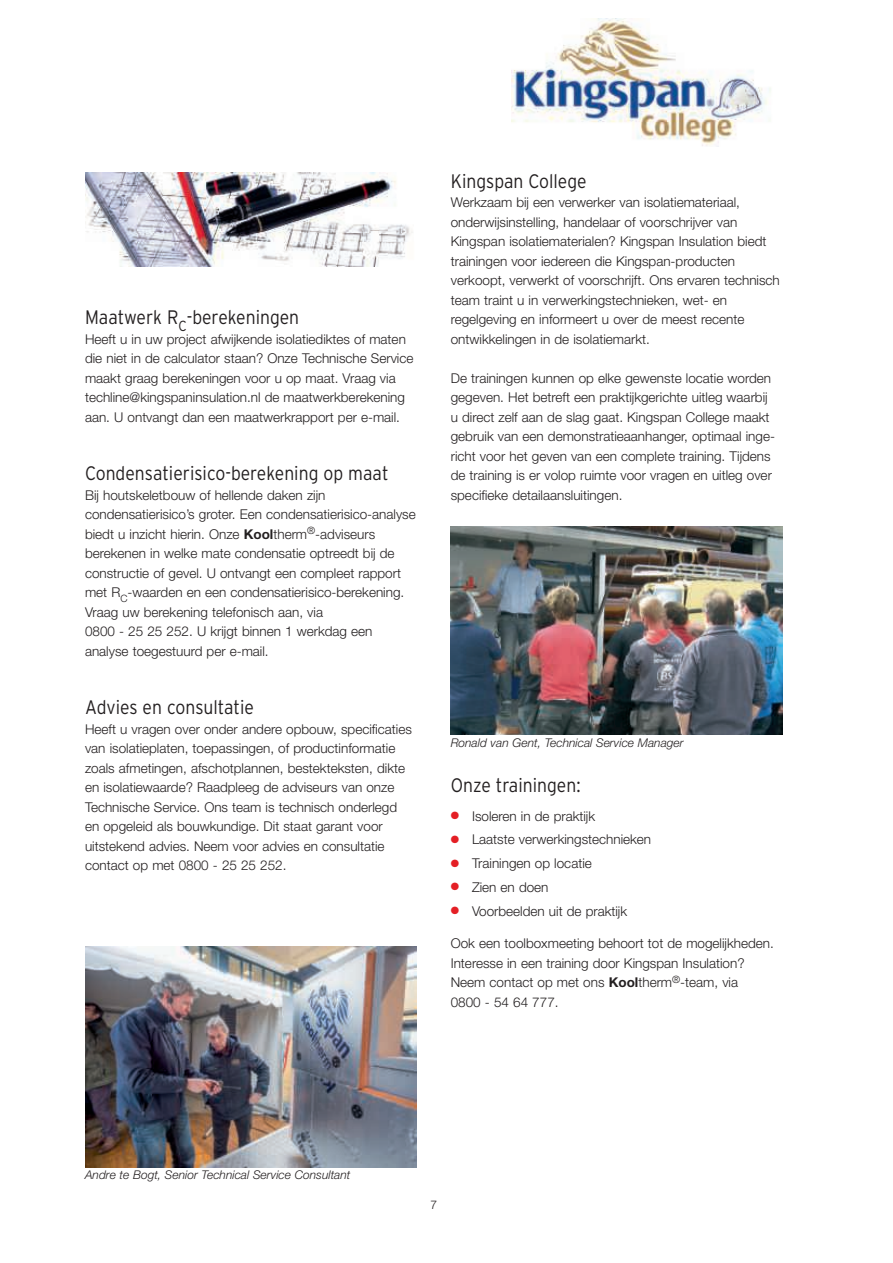
<style>
.page{position:relative;width:893px;height:1263px;background:#fff}
.page>*{position:absolute;margin:0;border:0;box-sizing:border-box;transform-origin:0 0}
.t1{font:300 19.5px "Interstate";color:#231f20;scale:.9 1}
.t2{font:300 13.5px/19.5px "Helvetica Neue LT Std";color:#231f20}
.t3{font:italic 300 12px "Helvetica Neue LT Std";color:#231f20}
.t4{font:300 12px "Helvetica Neue LT Std";color:#231f20}
.s1{font-weight:700}
.s2{color:#e41f25}
</style>
<div class="page">
<img style="left:511px;top:18px;width:260px;height:129px">
<img style="left:85px;top:946px;width:332px;height:221px">
<img style="left:451px;top:527px;width:331px;height:207px">
<img style="left:85px;top:173px;width:328px;height:94px">
<h1 class="t1" style="left:85px;top:306px;width:240px">Maatwerk R<sub>C</sub>-berekeningen</h1>
<p class="t2" style="left:85px;top:329px;width:330px">Heeft u in uw project afwijkende isolatiediktes of maten die niet in de calculator staan? Onze Technische Service maakt graag berekeningen voor u op maat. Vraag via techline@kingspaninsulation.nl de maatwerkberekening aan. U ontvangt dan een maatwerkrapport per e-mail.</p>
<h1 class="t1" style="left:85px;top:462px;width:339px">Condensatierisico-berekening op maat</h1>
<p class="t2" style="left:85px;top:485px;width:332px">Bij houtskeletbouw of hellende daken zijn condensatierisico’s groter. Een condensatierisico-analyse biedt u inzicht hierin. Onze <span class="s1">Kool</span>therm<sup>®</sup>-adviseurs berekenen in welke mate condensatie optreedt bij de constructie of gevel. U ontvangt een compleet rapport met R<sub>C</sub>-waarden en een condensatierisico-berekening.<br>Vraag uw berekening telefonisch aan, via<br>0800 - 25 25 252. U krijgt binnen 1 werkdag een analyse toegestuurd per e-mail.</p>
<h1 class="t1" style="left:85px;top:696px;width:189px">Advies en consultatie</h1>
<p class="t2" style="left:85px;top:719px;width:328px">Heeft u vragen over onder andere opbouw, specificaties van isolatieplaten, toepassingen, of productinformatie zoals afmetingen, afschotplannen, bestekteksten, dikte en isolatiewaarde? Raadpleeg de adviseurs van onze Technische Service. Ons team is technisch onderlegd en opgeleid als bouwkundige. Dit staat garant voor uitstekend advies. Neem voor advies en consultatie contact op met 0800 - 25 25 252.</p>
<h1 class="t1" style="left:451px;top:170px;width:153px">Kingspan College</h1>
<p class="t2" style="left:451px;top:192px;width:331px">Werkzaam bij een verwerker van isolatiemateriaal, onderwijsinstelling, handelaar of voorschrijver van Kingspan isolatiematerialen? Kingspan Insulation biedt trainingen voor iedereen die Kingspan-producten verkoopt, verwerkt of voorschrijft. Ons ervaren technisch team traint u in verwerkingstechnieken, wet- en regelgeving en informeert u over de meest recente ontwikkelingen in de isolatiemarkt.</p>
<p class="t2" style="left:451px;top:368px;width:326px">De trainingen kunnen op elke gewenste locatie worden gegeven. Het betreft een praktijkgerichte uitleg waarbij u direct zelf aan de slag gaat. Kingspan College maakt gebruik van een demonstratieaanhanger, optimaal inge&shy;richt voor het geven van een complete training. Tijdens de training is er volop ruimte voor vragen en uitleg over specifieke detailaansluitingen.</p>
<p class="t3" style="left:451px;top:735px;width:234px">Ronald van Gent, Technical Service Manager</p>
<h1 class="t1" style="left:451px;top:774px;width:146px">Onze trainingen:</h1>
<p class="t2" style="left:451px;top:806px;width:146px"><span class="s2">●</span> Isoleren in de praktijk</p>
<p class="t2" style="left:451px;top:829px;width:202px"><span class="s2">●</span> Laatste verwerkingstechnieken</p>
<p class="t2" style="left:451px;top:853px;width:143px"><span class="s2">●</span> Trainingen op locatie</p>
<p class="t2" style="left:451px;top:877px;width:99px"><span class="s2">●</span> Zien en doen</p>
<p class="t2" style="left:451px;top:901px;width:178px"><span class="s2">●</span> Voorbeelden uit de praktijk</p>
<p class="t2" style="left:451px;top:933px;width:325px">Ook een toolboxmeeting behoort tot de mogelijkheden.<br>Interesse in een training door Kingspan Insulation?<br>Neem contact op met ons <span class="s1">Kool</span>therm<sup>®</sup>-team, via<br>0800 - 54 64 777.</p>
<p class="t3" style="left:85px;top:1168px;width:267px">Andre te Bogt, Senior Technical Service Consultant</p>
<p class="t4" style="left:430px;top:1198px;width:8px">7</p>
</div>
